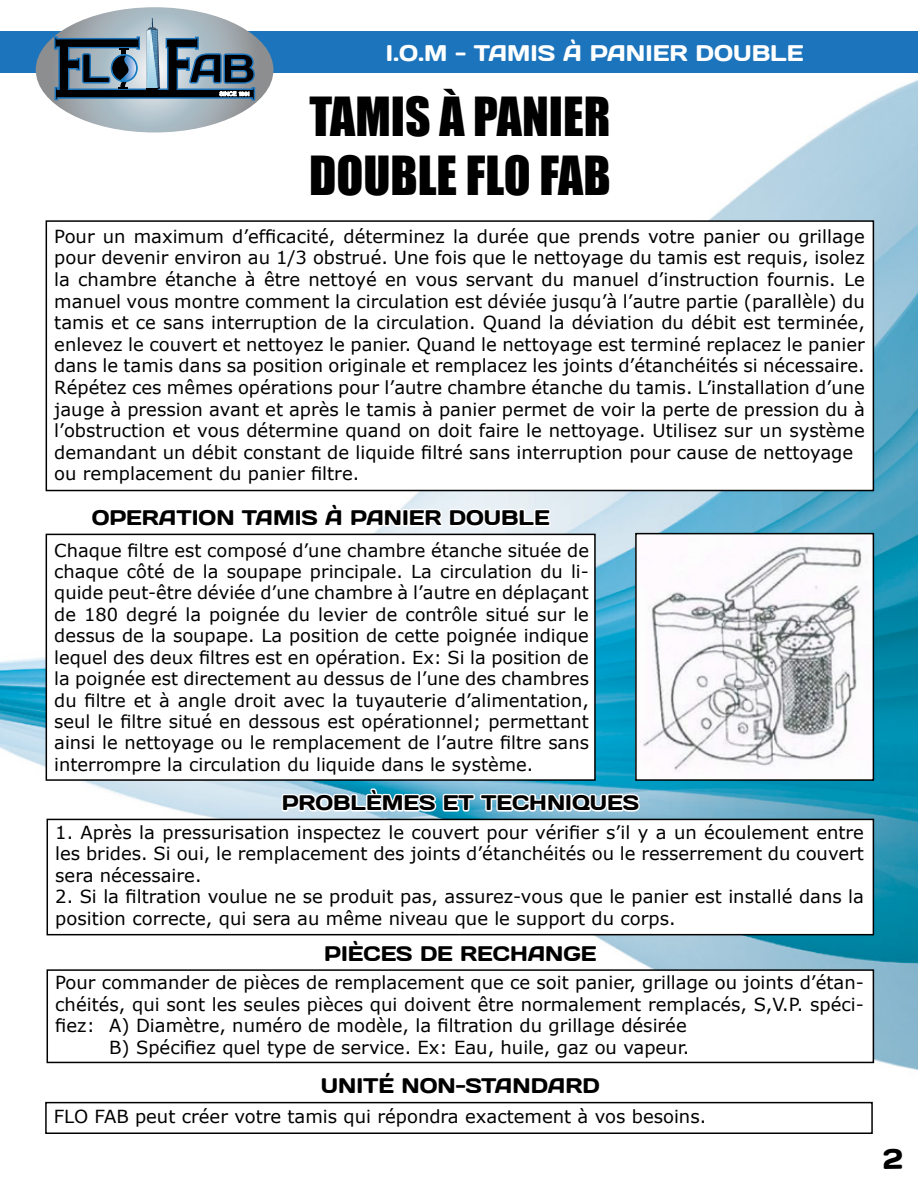
<style>
.page{position:relative;width:918px;height:1188px;background:#fff}
.page>*{position:absolute;margin:0;border:0;box-sizing:border-box;transform-origin:0 0}
.t1{font:49.5px/59.4px "Impact";color:#000}
.t2{font:22.5px "Days";color:#fff}
.t3{font:21px "Days";color:#000}
.t4{font:18px/21.6px "Verdana";color:#000}
.t5{font:17.85px/21.5px "Verdana";color:#000;text-align:justify}
</style>
<div class="page">
<img style="left:0;top:72px;width:918px;height:1030px">
<div style="left:2px;top:31px;width:916px;height:41px;background:#1c75bc"></div>
<hr style="left:0;top:31px;width:2px;height:41px;background:#1c75bc">
<svg style="left:36px;top:7px;width:237px;height:126px"></svg>
<div style="left:46px;top:221px;width:827px;height:270px;background:#fff"></div>
<div style="left:46px;top:220px;width:828px;height:271px;border:2px solid #000"></div>
<div style="left:46px;top:534px;width:549px;height:246px;background:#fff"></div>
<div style="left:46px;top:534px;width:550px;height:247px;border:2px solid #000"></div>
<div style="left:47px;top:819px;width:826px;height:116px;background:#fff"></div>
<div style="left:47px;top:819px;width:827px;height:116px;border:2px solid #000"></div>
<div style="left:47px;top:970px;width:826px;height:92px;background:#fff"></div>
<div style="left:47px;top:969px;width:827px;height:94px;border:2px solid #000"></div>
<div style="left:45px;top:1102px;width:828px;height:32px;border:2px solid #000"></div>
<svg style="left:89px;top:497px;width:464px;height:35px"></svg>
<svg style="left:279px;top:782px;width:363px;height:35px"></svg>
<svg style="left:322px;top:938px;width:278px;height:29px"></svg>
<svg style="left:318px;top:1070px;width:285px;height:35px"></svg>
<img style="left:638px;top:536px;width:233px;height:242px">
<div style="left:635px;top:533px;width:239px;height:248px;border:2px solid #000"></div>
<p class="t2" style="left:386px;top:38px;width:419px">I.O.M - TAMIS À PANIER DOUBLE</p>
<h1 class="t1" style="left:309px;top:85px;width:303px">TAMIS À PANIER<br>DOUBLE FLO FAB</h1>
<p class="t4" style="left:54px;top:225px;width:812px">Pour un maximum d’efficacité, déterminez la durée que prends votre panier ou grillage pour devenir environ au 1/3 obstrué. Une fois que le nettoyage du tamis est requis, isolez la chambre étanche à être nettoyé en vous servant du manuel d’instruction fournis. Le manuel vous montre comment la circulation est déviée jusqu’à l’autre partie (parallèle) du tamis et ce sans interruption de la circulation. Quand la déviation du débit est terminée, enlevez le couvert et nettoyez le panier. Quand le nettoyage est terminé replacez le panier dans le tamis dans sa position originale et remplacez les joints d’étanchéités si nécessaire.<br>Répétez ces mêmes opérations pour l’autre chambre étanche du tamis. L’installation d’une jauge à pression avant et après le tamis à panier permet de voir la perte de pression du à l’obstruction et vous détermine quand on doit faire le nettoyage. Utilisez sur un système demandant un débit constant de liquide filtré sans interruption pour cause de nettoyage ou remplacement du panier filtre.</p>
<p class="t3" style="left:92px;top:504px;width:459px">OPERATION TAMIS À PANIER DOUBLE</p>
<p class="t5" style="left:54px;top:539px;width:536px">Chaque filtre est composé d’une chambre étanche située de chaque côté de la soupape principale. La circulation du li&shy;quide peut-être déviée d’une chambre à l’autre en déplaçant de 180 degré la poignée du levier de contrôle situé sur le dessus de la soupape. La position de cette poignée indique lequel des deux filtres est en opération. Ex: Si la position de la poignée est directement au dessus de l’une des chambres du filtre et à angle droit avec la tuyauterie d’alimentation, seul le filtre situé en dessous est opérationnel; permettant ainsi le nettoyage ou le remplacement de l’autre filtre sans interrompre la circulation du liquide dans le système.</p>
<p class="t3" style="left:282px;top:789px;width:359px">PROBLÈMES ET TECHNIQUES</p>
<p class="t4" style="left:55px;top:821px;width:810px;text-align:justify">1. Après la pressurisation inspectez le couvert pour vérifier s’il y a un écoulement entre les brides. Si oui, le remplacement des joints d’étanchéités ou le resserrement du couvert sera nécessaire.</p>
<p class="t4" style="left:55px;top:886px;width:810px">2. Si la filtration voulue ne se produit pas, assurez-vous que le panier est installé dans la position correcte, qui sera au même niveau que le support du corps.</p>
<p class="t3" style="left:324px;top:940px;width:274px">PIÈCES DE RECHANGE</p>
<p class="t4" style="left:55px;top:972px;width:810px">Pour commander de pièces de remplacement que ce soit panier, grillage ou joints d’étan-</p>
<p class="t4" style="left:55px;top:993px;width:810px">chéités, qui sont les seules pièces qui doivent être normalement remplacés, S,V.P. spéci-</p>
<p class="t4" style="left:55px;top:1015px;width:633px">fiez: A) Diamètre, numéro de modèle, la filtration du grillage désirée</p>
<p class="t4" style="left:109px;top:1037px;width:582px">B) Spécifiez quel type de service. Ex: Eau, huile, gaz ou vapeur.</p>
<p class="t3" style="left:321px;top:1072px;width:280px">UNITÉ NON-STANDARD</p>
<p class="t4" style="left:54px;top:1105px;width:654px">FLO FAB peut créer votre tamis qui répondra exactement à vos besoins.</p>
</div>
